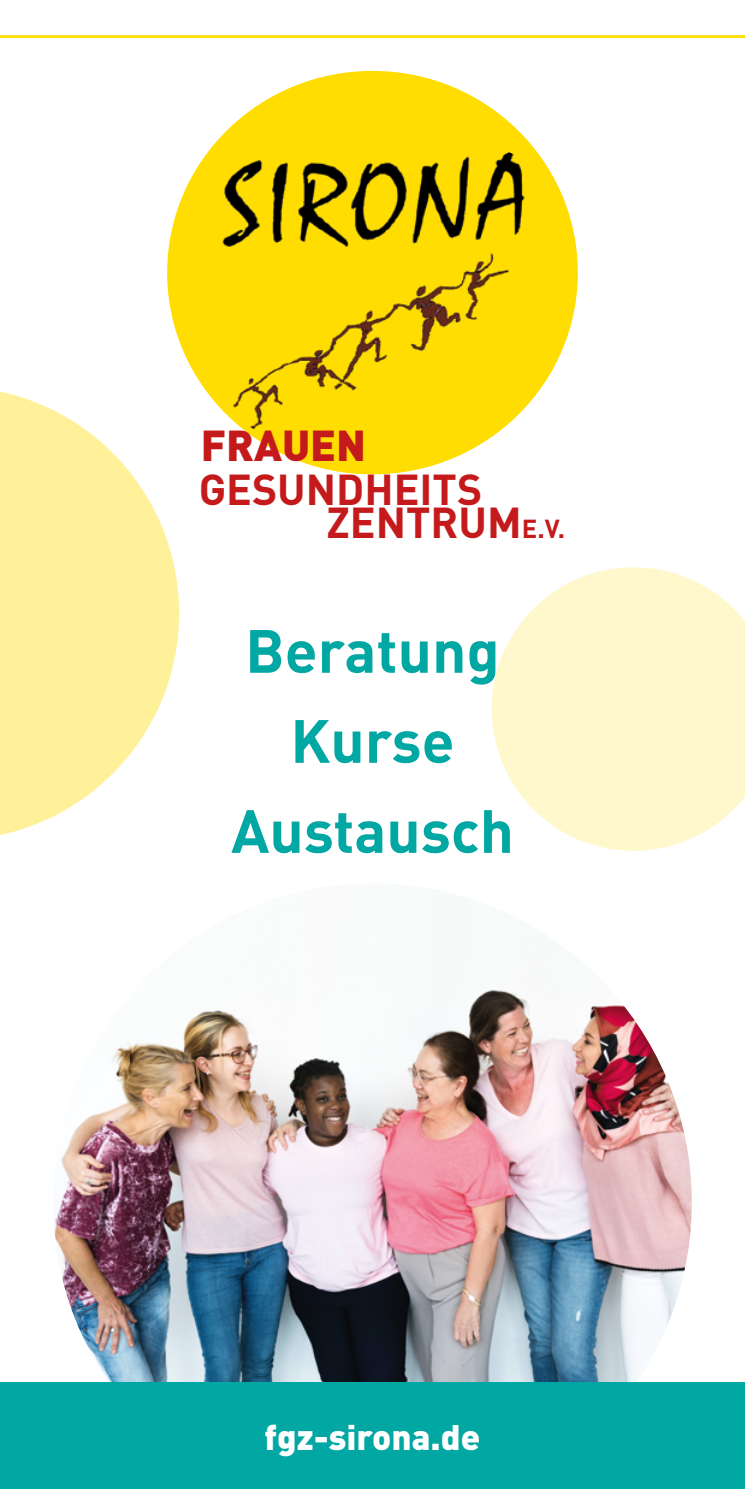
<style>
.page{position:relative;width:745px;height:1489px;background:#fff}
.page>*{position:absolute;margin:0;border:0;box-sizing:border-box;transform-origin:0 0}
.t1{font:700 60px "DIN";color:#00a7a3}
.t2{font:700 42.75px/32.2px "DIN";color:#c51a1b}
.t3{font:900 42.75px "DIN";color:#c51a1b}
.t4{font:900 35px "DIN";color:#fff}
.s1{font-size:25.75px}
</style>
<div class="page">
<svg style="left:0;top:391px;width:179px;height:444px;fill:#fff19a"></svg>
<img style="left:54px;top:989px;width:637px;height:393px">
<svg style="left:491px;top:567px;width:253px;height:283px;fill:#fff8cd"></svg>
<div style="left:167px;top:71px;width:410px;height:403px;background:#fd0;border-radius:50%"></div>
<img style="left:218px;top:152px;width:308px;height:280px">
<div style="left:0;top:1382px;width:744px;height:106px;background:#00a7a3"></div>
<hr style="left:0;top:35px;width:744px;height:3px;background:#fd0">
<p class="t3" style="left:201px;top:417px;width:167px">FRAUEN</p>
<p class="t2" style="left:326px;top:472px;width:240px;text-indent:-127px">GESUNDHEITS<br>ZENTRUM<span class="s1">E.V.</span></p>
<p class="t1" style="left:245px;top:611px;width:256px">Beratung</p>
<p class="t1" style="left:290px;top:701px;width:165px">Kurse</p>
<p class="t1" style="left:231px;top:791px;width:284px">Austausch</p>
<p class="t4" style="left:264px;top:1413px;width:217px">fgz-sirona.de</p>
</div>
